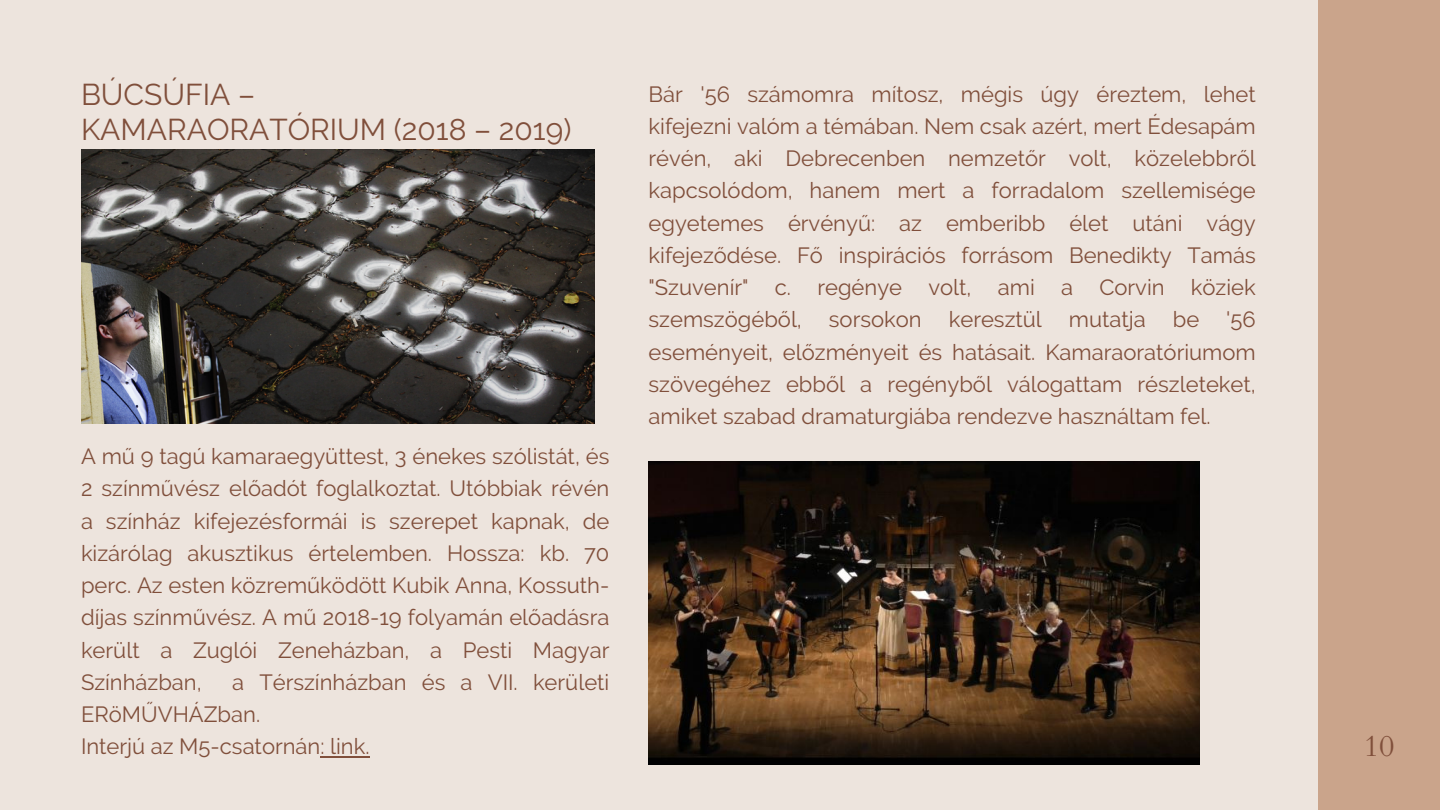
<style>
.page{position:relative;width:1440px;height:810px;background:#ede4dd}
.page>*{position:absolute;margin:0;border:0;box-sizing:border-box;transform-origin:0 0}
.t1{font:30px "Raleway";color:#804f3b}
.t2{font:30px "Cardo";color:#804f3b}
.t3{font:22px/32.2px "Raleway";color:#804f3b;text-align:justify}
</style>
<div class="page">
<div style="left:1318px;top:0;width:122px;height:810px;background:#caa48b"></div>
<img style="left:81px;top:149px;width:514px;height:274px">
<img style="left:649px;top:462px;width:551px;height:303px">
<hr style="left:320px;top:756px;width:50px;height:1px;background:#804f3b">
<p class="t1" style="left:81px;top:77px;width:176px">BÚCSÚFIA –</p>
<p class="t1" style="left:81px;top:111px;width:492px">KAMARAORATÓRIUM (2018 – 2019)</p>
<p class="t3" style="left:81px;top:440px;width:530px">A mű 9 tagú kamaraegyüttest, 3 énekes szólistát, és 2 színművész előadót foglalkoztat. Utóbbiak révén a színház kifejezésformái is szerepet kapnak, de kizárólag akusztikus értelemben. Hossza: kb. 70 perc. Az esten közreműködött Kubik Anna, Kossuth&shy;díjas színművész. A mű 2018-19 folyamán előadásra került a Zuglói Zeneházban, a Pesti Magyar Színházban,</p>
<p class="t3" style="left:81px;top:666px;width:530px;text-indent:151px">a Térszínházban és a VII. kerületi<br>ERöMŰVHÁZban.</p>
<p class="t3" style="left:81px;top:730px;width:290px">Interjú az M5-csatornán: link.</p>
<p class="t3" style="left:649px;top:78px;width:609px">Bár '56 számomra mítosz, mégis úgy éreztem, lehet kifejezni valóm a témában. Nem csak azért, mert Édesapám révén, aki Debrecenben nemzetőr volt, közelebbről kapcsolódom, hanem mert a forradalom szellemisége egyetemes érvényű: az emberibb élet utáni vágy kifejeződése. Fő inspirációs forrásom Benedikty Tamás "Szuvenír" c. regénye volt, ami a Corvin köziek szemszögéből, sorsokon keresztül mutatja be '56 eseményeit, előzményeit és hatásait. Kamaraoratóriumom szövegéhez ebből a regényből válogattam részleteket, amiket szabad dramaturgiába rendezve használtam fel.</p>
<p class="t2" style="left:1364px;top:726px;width:32px">10</p>
</div>
